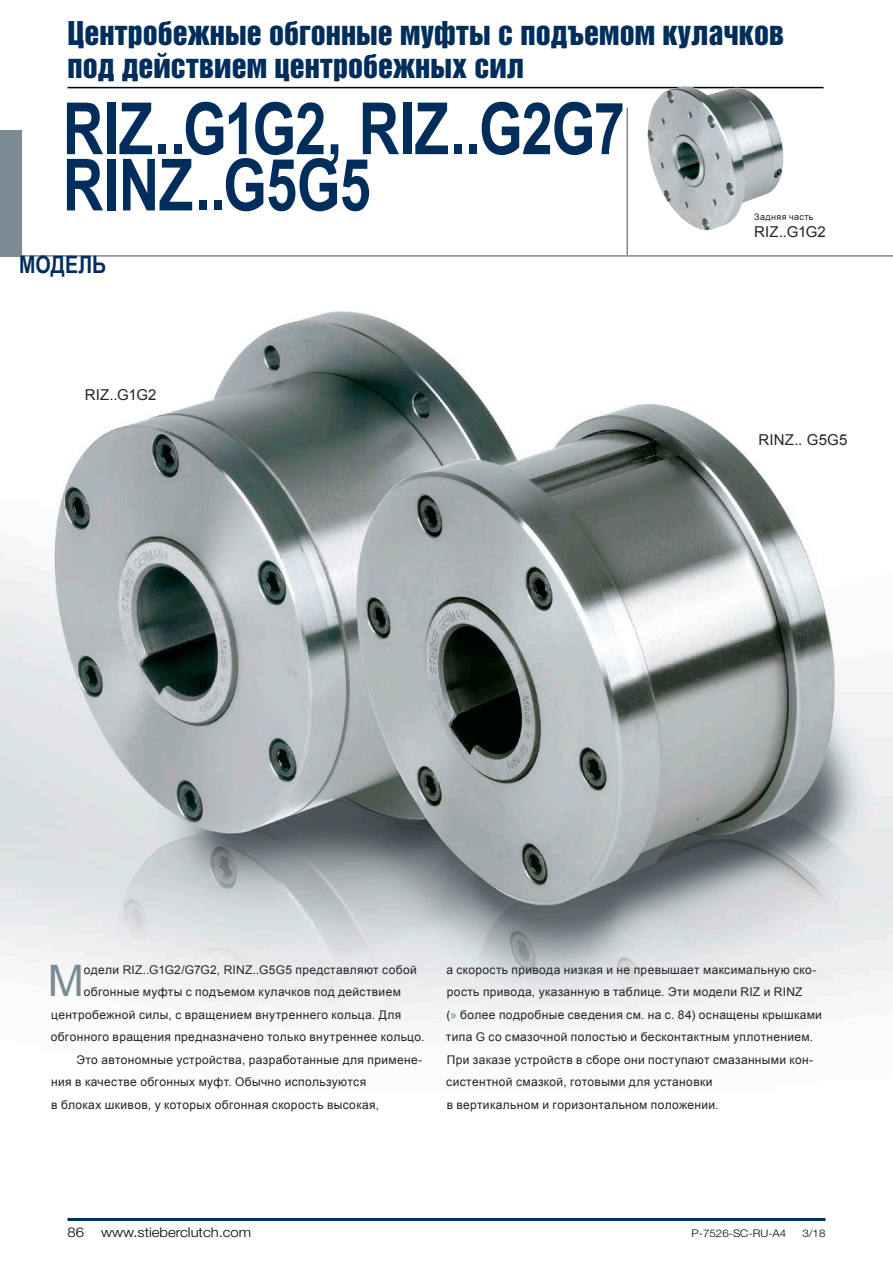
<style>
.page{position:relative;width:893px;height:1263px;background:#fff}
.page>*{position:absolute;margin:0;border:0;box-sizing:border-box;transform-origin:0 0}
.Headline_Big{font:700 72px/56.2px "Arial Narrow";letter-spacing:-.01em;color:#002e5c;scale:.95 1}
.Fließtext_Initial{font:43.5px "Arial";color:#7b8b94}
.t1{font:30px/33px "Helvetica Inserat LT Std";color:#002e5c}
.Headline_Blau{font:700 24px "Arial Narrow";color:#002e5c}
.Fließtext_Schwarz{font:15px "Arial";letter-spacing:.01em;color:#1f2427}
.Bildtext_Grau{font:15px "Arial";letter-spacing:.005em;color:#1f2427}
.t2{font:300 13.5px "Helvetica Neue LT Std";color:#000;scale:1.1 1}
.Fließtext_Schwarz_Ei{font:12px/22.5px "Arial";letter-spacing:.03em;color:#1f2427}
.Fließtext_Initial-2{font:12px "Arial";letter-spacing:.03em;color:#1f2427}
.t3{font:300 10.5px "Helvetica Neue LT Std";color:#000;scale:1.1 1}
.Bildtext_Grau-2{font:9px "Arial";letter-spacing:.04em;color:#1f2427}
.s1{color:#5693b4}
</style>
<div class="page">
<hr style="left:68px;top:87px;width:756px;height:1px;background:#000">
<hr style="left:0;top:255px;width:893px;height:2px;background:#7b8b94">
<div style="left:0;top:130px;width:21px;height:126px;background:#7b8b94"></div>
<img style="left:0;top:311px;width:893px;height:718px">
<img style="left:647px;top:86px;width:136px;height:145px">
<hr style="left:68px;top:1218px;width:757px;height:3px;background:#002e5c">
<hr style="left:626px;top:108px;width:2px;height:148px;background:#7b8b94">
<p class="t1" style="left:68px;top:18px;width:718px">Центробежные обгонные муфты с подъемом кулачков под действием центробежных сил</p>
<p class="Headline_Big" style="left:63px;top:97px;width:593px">RIZ..G1G2, RIZ..G2G7<br>RINZ..G5G5</p>
<p class="Headline_Blau" style="left:19px;top:246px;width:89px">МОДЕЛЬ</p>
<p class="Fließtext_Schwarz" style="left:85px;top:385px;width:73px">RIZ..G1G2</p>
<p class="Bildtext_Grau-2" style="left:754px;top:211px;width:61px">Задняя часть</p>
<p class="Bildtext_Grau" style="left:754px;top:222px;width:73px">RIZ..G1G2</p>
<p class="Fließtext_Schwarz" style="left:759px;top:430px;width:90px">RINZ.. G5G5</p>
<p class="Fließtext_Initial" style="left:48px;top:952px;width:38px">М</p>
<p class="Fließtext_Initial-2" style="left:84px;top:961px;width:334px">одели RIZ..G1G2/G7G2, RINZ..G5G5 представляют собой</p>
<p class="Fließtext_Initial-2" style="left:84px;top:984px;width:319px">обгонные муфты с подъемом кулачков под действием</p>
<p class="Fließtext_Initial-2" style="left:51px;top:1006px;width:352px">центробежной силы, с вращением внутреннего кольца. Для</p>
<p class="Fließtext_Initial-2" style="left:51px;top:1029px;width:375px">обгонного вращения предназначено только внутреннее кольцо.</p>
<p class="Fließtext_Schwarz_Ei" style="left:51px;top:1048px;width:373px;text-indent:25px">Это автономные устройства, разработанные для примене&shy;ния в качестве обгонных муфт. Обычно используются<br>в блоках шкивов, у которых обгонная скорость высокая,</p>
<p class="Fließtext_Schwarz_Ei" style="left:446px;top:958px;width:378px">а скорость привода низкая и не превышает максимальную ско&shy;рость привода, указанную в таблице. Эти модели RIZ и RINZ<br>(<span class="s1">»</span> более подробные сведения см. на с. 84) оснащены крышками типа G со смазочной полостью и бесконтактным уплотнением.<br>При заказе устройств в сборе они поступают смазанными кон&shy;систентной смазкой, готовыми для установки<br>в вертикальном и горизонтальном положении.</p>
<p class="t2" style="left:68px;top:1223px;width:17px">86</p>
<p class="t2" style="left:101px;top:1223px;width:138px">www.stieberclutch.com</p>
<p class="t3" style="left:691px;top:1226px;width:88px">P-7526-SC-RU-A4</p>
<p class="t3" style="left:802px;top:1226px;width:23px">3/18</p>
</div>
